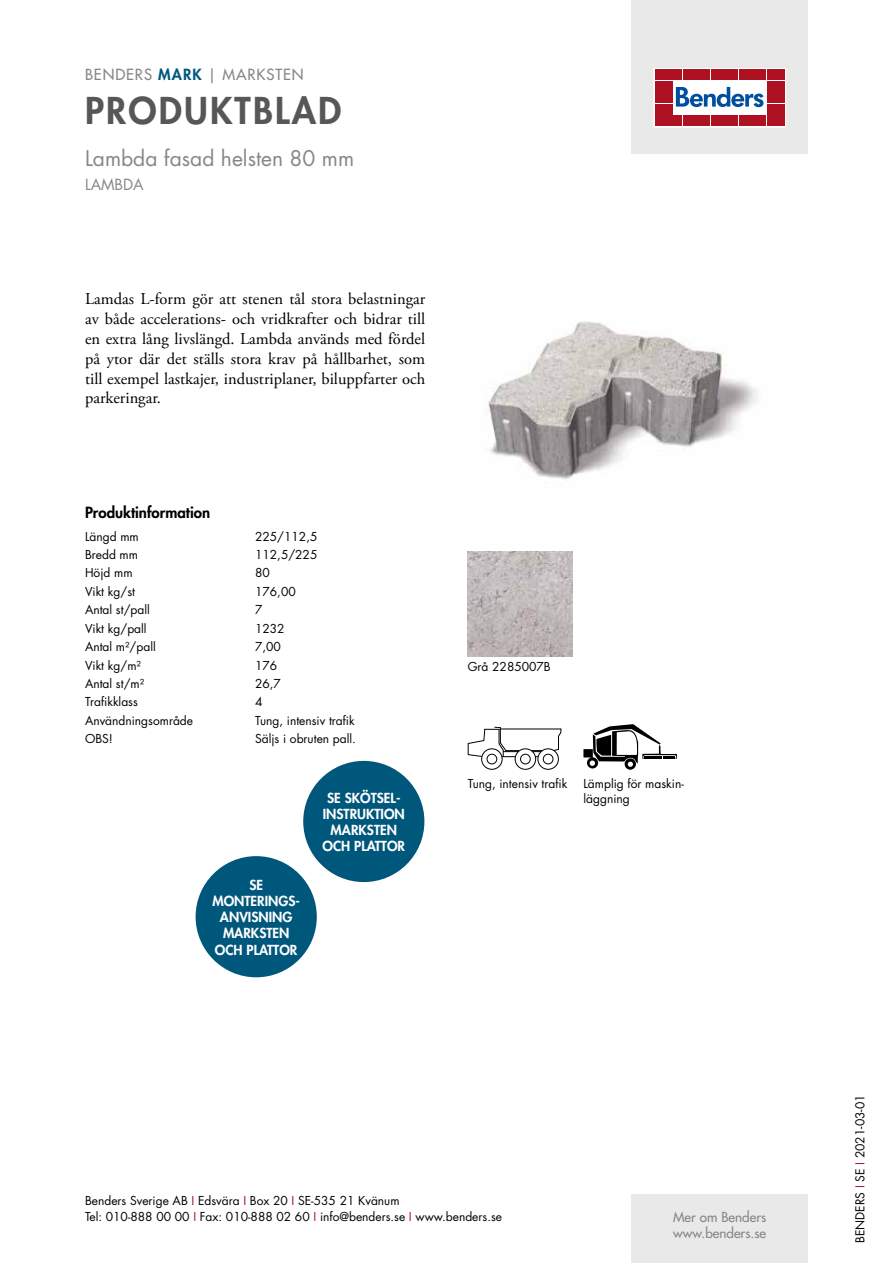
<style>
.page{position:relative;width:893px;height:1263px;background:#fff}
.page>*{position:absolute;margin:0;border:0;box-sizing:border-box;transform-origin:0 0}
.t1{font:800 36px "Futura Std";letter-spacing:.06em;color:#575756}
.t2{font:21px "Futura Std";color:#878787}
.t3{font:16.5px/19.8px "Adobe Garamond Pro";color:#000;text-align:justify}
.t4{font:500 15px "Futura Std";letter-spacing:.06em;color:#878787}
.t5{font:800 15px "Futura Std";color:#000}
.t6{font:15px "Futura Std";color:#878787}
.t7{font:800 13.5px/16.2px "Futura Std";color:#fff;text-align:center}
.t8{font:500 13.5px/16.2px "Futura Std";color:#878787}
.t9{font:12px/16.5px "Futura Std";color:#000}
.s1{font-weight:800;color:#00577c}
.s2{color:#ae1122}
</style>
<div class="page">
<div style="left:631px;top:0;width:177px;height:153px;background:#e9e9e9"></div>
<div style="left:631px;top:1195px;width:177px;height:68px;background:#e9e9e9"></div>
<svg style="left:656px;top:70px;width:128px;height:55px;background:#ebc5ca"></svg>
<div style="left:654px;top:68px;width:132px;height:59px;border:1px solid #fff"></div>
<div style="left:655px;top:70px;width:8px;height:10px;background:#ae1122"></div>
<div style="left:664px;top:70px;width:8px;height:10px;background:#ae1122"></div>
<div style="left:655px;top:81px;width:8px;height:10px;background:#ae1122"></div>
<div style="left:664px;top:81px;width:8px;height:10px;background:#ae1122"></div>
<div style="left:655px;top:93px;width:8px;height:10px;background:#ae1122"></div>
<div style="left:664px;top:93px;width:8px;height:10px;background:#ae1122"></div>
<div style="left:655px;top:104px;width:8px;height:11px;background:#ae1122"></div>
<div style="left:664px;top:104px;width:8px;height:11px;background:#ae1122"></div>
<div style="left:655px;top:116px;width:8px;height:10px;background:#ae1122"></div>
<div style="left:664px;top:116px;width:8px;height:10px;background:#ae1122"></div>
<div style="left:674px;top:70px;width:8px;height:10px;background:#ae1122"></div>
<div style="left:683px;top:70px;width:8px;height:10px;background:#ae1122"></div>
<div style="left:692px;top:70px;width:8px;height:10px;background:#ae1122"></div>
<div style="left:702px;top:70px;width:8px;height:10px;background:#ae1122"></div>
<div style="left:711px;top:70px;width:8px;height:10px;background:#ae1122"></div>
<div style="left:720px;top:70px;width:8px;height:10px;background:#ae1122"></div>
<div style="left:730px;top:70px;width:8px;height:10px;background:#ae1122"></div>
<div style="left:739px;top:70px;width:8px;height:10px;background:#ae1122"></div>
<div style="left:748px;top:70px;width:8px;height:10px;background:#ae1122"></div>
<div style="left:758px;top:70px;width:8px;height:10px;background:#ae1122"></div>
<div style="left:674px;top:116px;width:8px;height:10px;background:#ae1122"></div>
<div style="left:683px;top:116px;width:8px;height:10px;background:#ae1122"></div>
<div style="left:692px;top:116px;width:8px;height:10px;background:#ae1122"></div>
<div style="left:702px;top:116px;width:8px;height:10px;background:#ae1122"></div>
<div style="left:711px;top:116px;width:8px;height:10px;background:#ae1122"></div>
<div style="left:720px;top:116px;width:8px;height:10px;background:#ae1122"></div>
<div style="left:730px;top:116px;width:8px;height:10px;background:#ae1122"></div>
<div style="left:739px;top:116px;width:8px;height:10px;background:#ae1122"></div>
<div style="left:748px;top:116px;width:8px;height:10px;background:#ae1122"></div>
<div style="left:758px;top:116px;width:8px;height:10px;background:#ae1122"></div>
<div style="left:767px;top:70px;width:8px;height:10px;background:#ae1122"></div>
<div style="left:776px;top:70px;width:8px;height:10px;background:#ae1122"></div>
<div style="left:767px;top:81px;width:8px;height:10px;background:#ae1122"></div>
<div style="left:776px;top:81px;width:8px;height:10px;background:#ae1122"></div>
<div style="left:767px;top:93px;width:8px;height:10px;background:#ae1122"></div>
<div style="left:776px;top:93px;width:8px;height:10px;background:#ae1122"></div>
<div style="left:767px;top:104px;width:8px;height:11px;background:#ae1122"></div>
<div style="left:776px;top:104px;width:8px;height:11px;background:#ae1122"></div>
<div style="left:767px;top:116px;width:8px;height:10px;background:#ae1122"></div>
<div style="left:776px;top:116px;width:8px;height:10px;background:#ae1122"></div>
<svg style="left:676px;top:87px;width:87px;height:20px;background:#89add2"></svg>
<div style="left:303px;top:761px;width:121px;height:121px;background:#00577c;border-radius:50%"></div>
<div style="left:196px;top:856px;width:121px;height:121px;background:#00577c;border-radius:50%"></div>
<img style="left:488px;top:321px;width:269px;height:158px">
<img style="left:468px;top:552px;width:105px;height:105px">
<div style="left:537px;top:748px;width:22px;height:22px;border:1px solid #000;border-radius:50%"></div>
<div style="left:515px;top:748px;width:21px;height:22px;border:1px solid #000;border-radius:50%"></div>
<div style="left:481px;top:748px;width:22px;height:22px;border:1px solid #000;border-radius:50%"></div>
<svg style="left:468px;top:727px;width:93px;height:38px"></svg>
<svg style="left:625px;top:758px;width:11px;height:12px"></svg>
<svg style="left:583px;top:724px;width:94px;height:44px"></svg>
<p class="t4" style="left:85px;top:65px;width:220px">BENDERS <span class="s1">MARK</span> | MARKSTEN</p>
<h1 class="t1" style="left:85px;top:87px;width:258px">PRODUKTBLAD</h1>
<h2 class="t2" style="left:85px;top:144px;width:271px">Lambda fasad helsten 80 mm</h2>
<p class="t6" style="left:85px;top:175px;width:60px">LAMBDA</p>
<p class="t3" style="left:85px;top:290px;width:342px">Lamdas L-form gör att stenen tål stora belastningar av både accelerations- och vridkrafter och bidrar till en extra lång livslängd. Lambda används med fördel på ytor där det ställs stora krav på hållbarhet, som till exempel lastkajer, industriplaner, biluppfarter och parkeringar.</p>
<p class="t5" style="left:85px;top:503px;width:127px">Produktinformation</p>
<p class="t9" style="left:85px;top:528px;width:55px">Längd mm</p>
<p class="t9" style="left:255px;top:528px;width:64px">225/112,5</p>
<p class="t9" style="left:85px;top:546px;width:55px">Bredd mm</p>
<p class="t9" style="left:255px;top:546px;width:64px">112,5/225</p>
<p class="t9" style="left:85px;top:565px;width:49px">Höjd mm</p>
<p class="t9" style="left:255px;top:565px;width:16px">80</p>
<p class="t9" style="left:85px;top:583px;width:51px">Vikt kg/st</p>
<p class="t9" style="left:255px;top:583px;width:42px">176,00</p>
<p class="t9" style="left:85px;top:602px;width:66px">Antal st/pall</p>
<p class="t9" style="left:255px;top:602px;width:9px">7</p>
<p class="t9" style="left:85px;top:620px;width:63px">Vikt kg/pall</p>
<p class="t9" style="left:255px;top:620px;width:31px">1232</p>
<p class="t9" style="left:85px;top:639px;width:72px">Antal m²/pall</p>
<p class="t9" style="left:255px;top:639px;width:27px">7,00</p>
<p class="t9" style="left:85px;top:657px;width:57px">Vikt kg/m²</p>
<p class="t9" style="left:255px;top:657px;width:24px">176</p>
<p class="t9" style="left:85px;top:675px;width:61px">Antal st/m²</p>
<p class="t9" style="left:255px;top:675px;width:27px">26,7</p>
<p class="t9" style="left:85px;top:694px;width:54px">Trafikklass</p>
<p class="t9" style="left:255px;top:694px;width:9px">4</p>
<p class="t9" style="left:85px;top:712px;width:110px">Användningsområde</p>
<p class="t9" style="left:255px;top:712px;width:101px">Tung, intensiv trafik</p>
<p class="t9" style="left:85px;top:731px;width:29px">OBS!</p>
<p class="t9" style="left:255px;top:731px;width:102px">Säljs i obruten pall.</p>
<p class="t7" style="left:212px;top:877px;width:89px">SE<br>MONTERINGS-<br>ANVISNING<br>MARKSTEN<br>OCH PLATTOR</p>
<p class="t7" style="left:323px;top:789px;width:84px">SE SKÖTSEL-<br>INSTRUKTION<br>MARKSTEN<br>OCH PLATTOR</p>
<p class="t9" style="left:468px;top:659px;width:85px">Grå 2285007B</p>
<p class="t9" style="left:468px;top:776px;width:101px">Tung, intensiv trafik</p>
<p class="t9" style="left:583px;top:777px;width:102px;line-height:14.4px">Lämplig för maskin&shy;läggning</p>
<p class="t9" style="left:85px;top:1192px;width:418px">Benders Sverige AB <span class="s2">I</span> Edsvära <span class="s2">I</span> Box 20 <span class="s2">I</span> SE-535 21 Kvänum<br>Tel: 010-888 00 00 <span class="s2">I</span> Fax: 010-888 02 60 <span class="s2">I</span> info@benders.se <span class="s2">I</span> www.benders.se</p>
<p class="t8" style="left:673px;top:1209px;width:95px">Mer om Benders www.benders.se</p>
<p class="t9" style="left:852px;top:1243px;width:150px;rotate:-90deg">BENDERS <span class="s2">I</span> SE <span class="s2">I</span> 2021-03-01</p>
</div>
